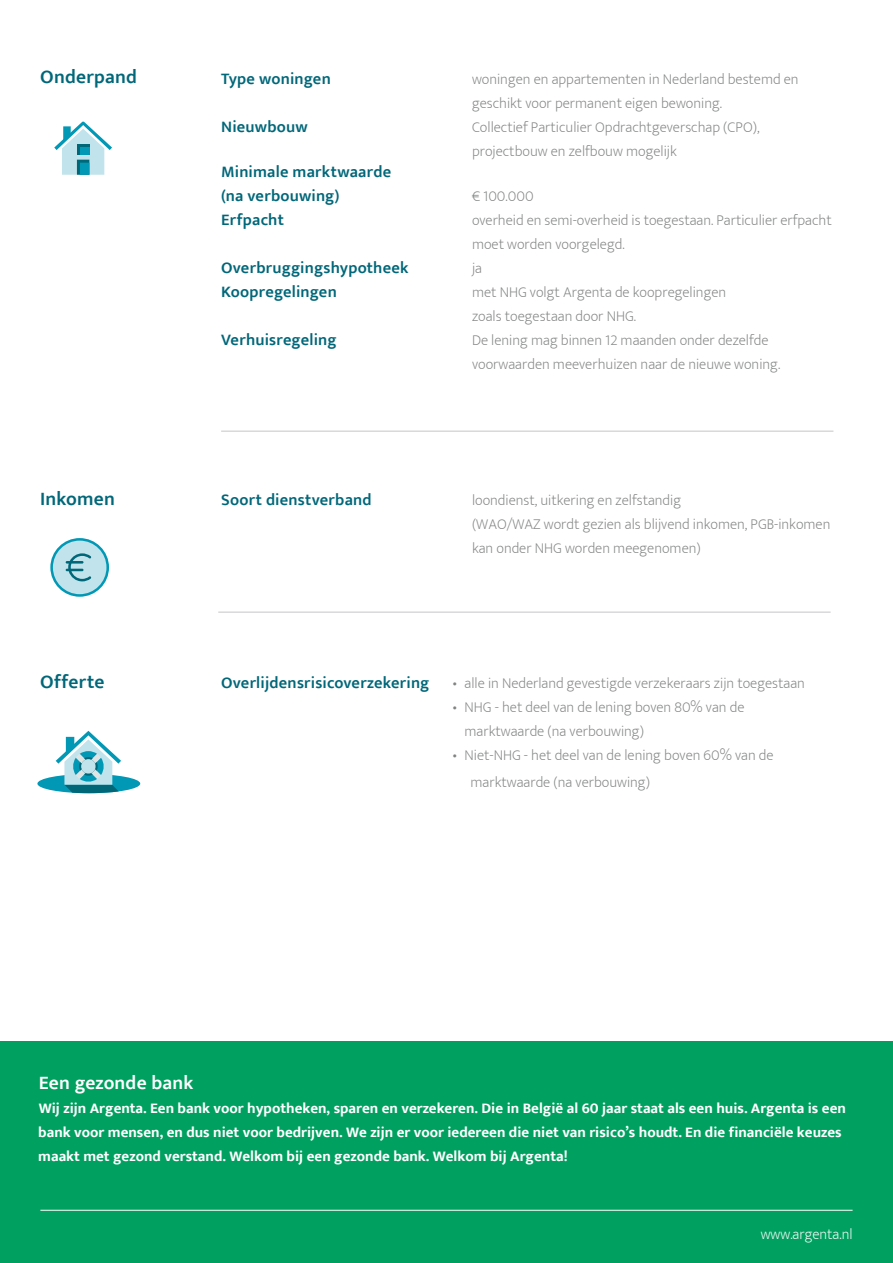
<style>
.page{position:relative;width:893px;height:1263px;background:#fff}
.page>*{position:absolute;margin:0;border:0;box-sizing:border-box;transform-origin:0 0}
.t1{font:600 19.5px "Ek Mukta";letter-spacing:.01em;color:#006779}
.t2{font:600 19.5px "Ek Mukta";letter-spacing:.01em;color:#fff}
.t3{font:600 16.5px/24px "Ek Mukta";letter-spacing:.015em;color:#006779}
.t4{font:200 15px/24px "Ek Mukta";color:#818282}
.t5{font:700 15px/24px "Ek Mukta";color:#fff}
.t6{font:200 15px "Ek Mukta";color:#fff}
</style>
<div class="page">
<div style="left:0;top:1041px;width:893px;height:222px;background:#00a160"></div>
<hr style="left:221px;top:431px;width:612px;height:1px;background:#c6c5c7">
<hr style="left:40px;top:1210px;width:813px;height:1px;background:#fff">
<hr style="left:218px;top:612px;width:613px;height:1px;background:#c6c5c7">
<svg style="left:54px;top:122px;width:58px;height:53px"></svg>
<svg style="left:77px;top:160px;width:12px;height:15px"></svg>
<div style="left:80px;top:163px;width:9px;height:12px;background:#0098b5"></div>
<div style="left:77px;top:144px;width:12px;height:10px;background:#006779"></div>
<div style="left:80px;top:147px;width:9px;height:7px;background:#0098b5"></div>
<svg style="left:50px;top:538px;width:59px;height:59px"></svg>
<svg style="left:37px;top:731px;width:103px;height:62px"></svg>
<h1 class="t1" style="left:40px;top:65px;width:98px">Onderpand</h1>
<p class="t3" style="left:221px;top:67px;width:111px">Type woningen</p>
<p class="t4" style="left:472px;top:68px;width:328px">woningen en appartementen in Nederland bestemd en geschikt voor permanent eigen bewoning.</p>
<p class="t3" style="left:221px;top:115px;width:88px">Nieuwbouw</p>
<p class="t4" style="left:472px;top:116px;width:289px">Collectief Particulier Opdrachtgeverschap (CPO), projectbouw en zelfbouw mogelijk</p>
<p class="t3" style="left:221px;top:160px;width:172px">Minimale marktwaarde (na verbouwing)</p>
<p class="t4" style="left:472px;top:185px;width:63px">€ 100.000</p>
<p class="t3" style="left:221px;top:208px;width:64px">Erfpacht</p>
<p class="t4" style="left:472px;top:209px;width:361px">overheid en semi-overheid is toegestaan. Particulier erfpacht moet worden voorgelegd.</p>
<p class="t3" style="left:221px;top:256px;width:189px">Overbruggingshypotheek</p>
<p class="t4" style="left:472px;top:257px;width:12px">ja</p>
<p class="t3" style="left:221px;top:280px;width:117px">Koopregelingen</p>
<p class="t4" style="left:472px;top:281px;width:256px">met NHG volgt Argenta de koopregelingen zoals toegestaan door NHG.</p>
<p class="t3" style="left:221px;top:328px;width:117px">Verhuisregeling</p>
<p class="t4" style="left:472px;top:329px;width:310px">De lening mag binnen 12 maanden onder dezelfde voorwaarden meeverhuizen naar de nieuwe woning.</p>
<h1 class="t1" style="left:40px;top:487px;width:76px">Inkomen</h1>
<p class="t3" style="left:221px;top:487px;width:152px">Soort dienstverband</p>
<p class="t4" style="left:472px;top:488px;width:360px">loondienst, uitkering en zelfstandig<br>(WAO/WAZ wordt gezien als blijvend inkomen, PGB-inkomen kan onder NHG worden meegenomen)</p>
<h1 class="t1" style="left:40px;top:670px;width:66px">Offerte</h1>
<p class="t3" style="left:221px;top:670px;width:210px">Overlijdensrisicoverzekering</p>
<p class="t4" style="left:452px;top:671px;width:354px">• alle in Nederland gevestigde verzekeraars zijn toegestaan</p>
<p class="t4" style="left:464px;top:695px;width:281px;text-indent:-12px">• NHG - het deel van de lening boven 80% van de marktwaarde (na verbouwing)</p>
<p class="t4" style="left:470px;top:742px;width:305px;line-height:27.3px;text-indent:-18px">• Niet-NHG - het deel van de lening boven 60% van de marktwaarde (na verbouwing)</p>
<h1 class="t2" style="left:39px;top:1070px;width:156px">Een gezonde bank</h1>
<p class="t5" style="left:38px;top:1095px;width:809px">Wij zijn Argenta. Een bank voor hypotheken, sparen en verzekeren. Die in België al 60 jaar staat als een huis. Argenta is een bank voor mensen, en dus niet voor bedrijven. We zijn er voor iedereen die niet van risico’s houdt. En die financiële keuzes maakt met gezond verstand. Welkom bij een gezonde bank. Welkom bij Argenta!</p>
<p class="t6" style="left:761px;top:1222px;width:93px">www.argenta.nl</p>
</div>
